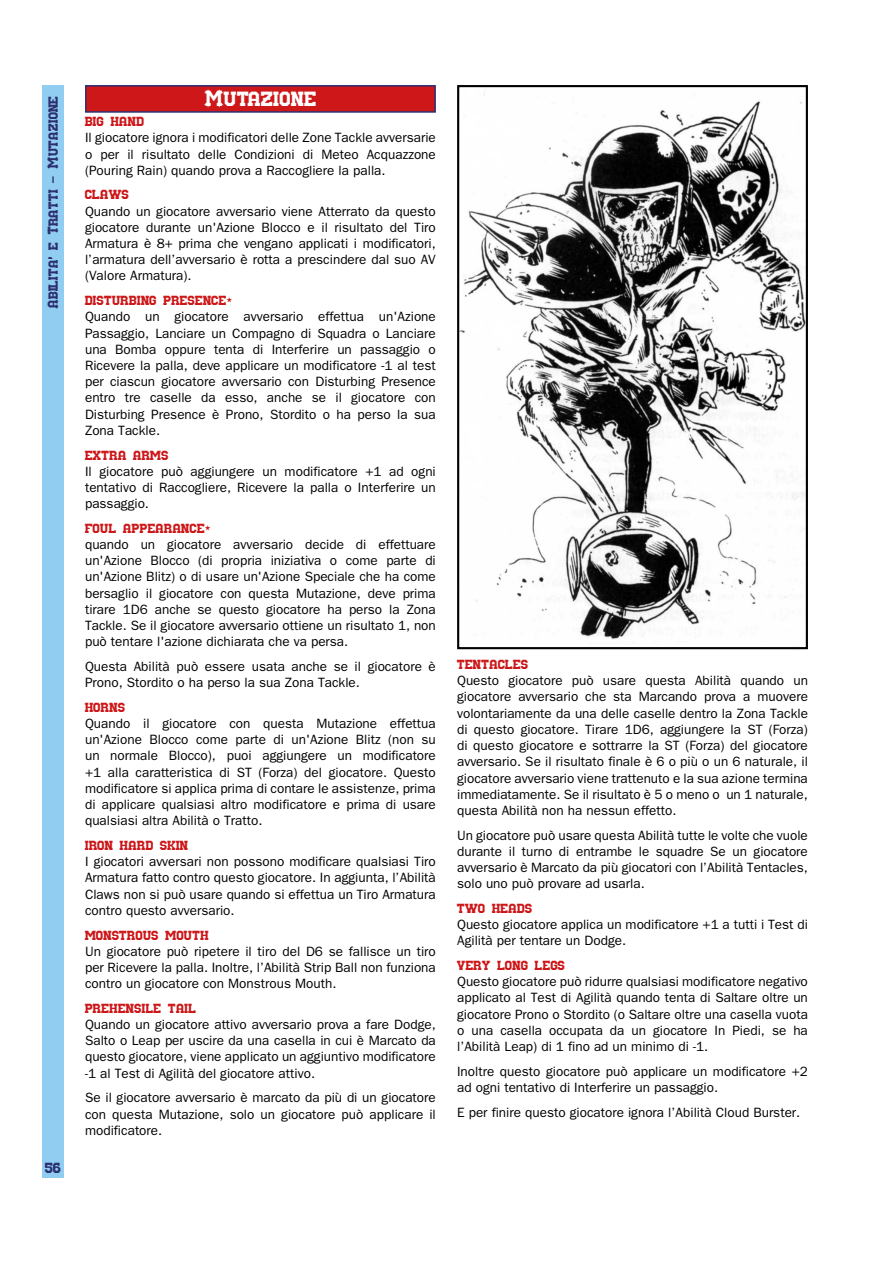
<style>
.page{position:relative;width:893px;height:1263px;background:#fff}
.page>*{position:absolute;margin:0;border:0;box-sizing:border-box;transform-origin:0 0}
.t1{font:21px "Nuffle";color:#fff}
.t2{font:15px "Nuffle";color:#2b2e6f}
.t3{font:13.5px/16.2px "Franklin Gothic";color:#000;text-align:justify}
.t4{font:13.5px "Nuffle";color:#cd1719}
.t5{font:13.5px "Nuffle";color:#2b2e6f}
</style>
<div class="page">
<div style="left:43px;top:85px;width:21px;height:1093px;background:#91cdf1"></div>
<div style="left:85px;top:85px;width:351px;height:28px;background:#cd1719;border:1px solid #2b2e6f"></div>
<img style="left:460px;top:93px;width:345px;height:547px">
<div style="left:457px;top:85px;width:351px;height:564px;border:2px solid #000"></div>
<p class="t5" style="left:43px;top:309px;width:215px;rotate:-90deg">Abilita' e Tratti - Mutazione</p>
<p class="t2" style="left:45px;top:1156px;width:18px">56</p>
<h1 class="t1" style="left:204px;top:83px;width:114px">Mutazione</h1>
<p class="t4" style="left:85px;top:112px;width:61px">big hand</p>
<p class="t3" style="left:85px;top:130px;width:352px">Il giocatore ignora i modificatori delle Zone Tackle avversarie o per il risultato delle Condizioni di Meteo Acquazzone (Pouring Rain) quando prova a Raccogliere la palla.</p>
<p class="t4" style="left:85px;top:185px;width:46px">claws</p>
<p class="t3" style="left:85px;top:203px;width:352px">Quando un giocatore avversario viene Atterrato da questo giocatore durante un'Azione Blocco e il risultato del Tiro Armatura è 8+ prima che vengano applicati i modificatori, l’armatura dell’avversario è rotta a prescindere dal suo AV (Valore Armatura).</p>
<p class="t4" style="left:85px;top:291px;width:149px">disturbing presence*</p>
<p class="t3" style="left:85px;top:309px;width:352px">Quando un giocatore avversario effettua un'Azione Passaggio, Lanciare un Compagno di Squadra o Lanciare una Bomba oppure tenta di Interferire un passaggio o Ricevere la palla, deve applicare un modificatore -1 al test per ciascun giocatore avversario con Disturbing Presence entro tre caselle da esso, anche se il giocatore con Disturbing Presence è Prono, Stordito o ha perso la sua Zona Tackle.</p>
<p class="t4" style="left:85px;top:445px;width:85px">extra arms</p>
<p class="t3" style="left:85px;top:463px;width:352px">Il giocatore può aggiungere un modificatore +1 ad ogni tentativo di Raccogliere, Ricevere la palla o Interferire un passaggio.</p>
<p class="t4" style="left:85px;top:518px;width:127px">foul appearance*</p>
<p class="t3" style="left:85px;top:536px;width:352px">quando un giocatore avversario decide di effettuare un'Azione Blocco (di propria iniziativa o come parte di un'Azione Blitz) o di usare un'Azione Speciale che ha come bersaglio il giocatore con questa Mutazione, deve prima tirare 1D6 anche se questo giocatore ha perso la Zona Tackle. Se il giocatore avversario ottiene un risultato 1, non può tentare l'azione dichiarata che va persa.</p>
<p class="t3" style="left:85px;top:658px;width:352px">Questa Abilità può essere usata anche se il giocatore è<br>Prono, Stordito o ha perso la sua Zona Tackle.</p>
<p class="t4" style="left:85px;top:697px;width:42px">horns</p>
<p class="t3" style="left:85px;top:715px;width:352px">Quando il giocatore con questa Mutazione effettua un'Azione Blocco come parte di un'Azione Blitz (non su un normale Blocco), puoi aggiungere un modificatore +1 alla caratteristica di ST (Forza) del giocatore. Questo modificatore si applica prima di contare le assistenze, prima di applicare qualsiasi altro modificatore e prima di usare qualsiasi altra Abilità o Tratto.</p>
<p class="t4" style="left:85px;top:835px;width:105px">iron hard skin</p>
<p class="t3" style="left:85px;top:853px;width:352px">I giocatori avversari non possono modificare qualsiasi Tiro Armatura fatto contro questo giocatore. In aggiunta, l’Abilità Claws non si può usare quando si effettua un Tiro Armatura contro questo avversario.</p>
<p class="t4" style="left:85px;top:925px;width:125px">monstrous mouth</p>
<p class="t3" style="left:85px;top:943px;width:352px">Un giocatore può ripetere il tiro del D6 se fallisce un tiro per Ricevere la palla. Inoltre, l’Abilità Strip Ball non funziona contro un giocatore con Monstrous Mouth.</p>
<p class="t4" style="left:85px;top:998px;width:113px">prehensile tail</p>
<p class="t3" style="left:85px;top:1016px;width:352px">Quando un giocatore attivo avversario prova a fare Dodge, Salto o Leap per uscire da una casella in cui è Marcato da questo giocatore, viene applicato un aggiuntivo modificatore -1 al Test di Agilità del giocatore attivo.</p>
<p class="t3" style="left:85px;top:1090px;width:352px">Se il giocatore avversario è marcato da più di un giocatore con questa Mutazione, solo un giocatore può applicare il modificatore.</p>
<p class="t4" style="left:457px;top:655px;width:73px">tentacles</p>
<p class="t3" style="left:457px;top:673px;width:352px">Questo giocatore può usare questa Abilità quando un giocatore avversario che sta Marcando prova a muovere volontariamente da una delle caselle dentro la Zona Tackle di questo giocatore. Tirare 1D6, aggiungere la ST (Forza) di questo giocatore e sottrarre la ST (Forza) del giocatore avversario. Se il risultato finale è 6 o più o un 6 naturale, il giocatore avversario viene trattenuto e la sua azione termina immediatamente. Se il risultato è 5 o meno o un 1 naturale, questa Abilità non ha nessun effetto.</p>
<p class="t3" style="left:457px;top:827px;width:352px">Un giocatore può usare questa Abilità tutte le volte che vuole durante il turno di entrambe le squadre Se un giocatore avversario è Marcato da più giocatori con l’Abilità Tentacles, solo uno può provare ad usarla.</p>
<p class="t4" style="left:457px;top:898px;width:77px">two heads</p>
<p class="t3" style="left:457px;top:916px;width:352px">Questo giocatore applica un modificatore +1 a tutti i Test di<br>Agilità per tentare un Dodge.</p>
<p class="t4" style="left:457px;top:955px;width:110px">very long legs</p>
<p class="t3" style="left:457px;top:974px;width:352px">Questo giocatore può ridurre qualsiasi modificatore negativo applicato al Test di Agilità quando tenta di Saltare oltre un giocatore Prono o Stordito (o Saltare oltre una casella vuota o una casella occupata da un giocatore In Piedi, se ha l’Abilità Leap) di 1 fino ad un minimo di -1.</p>
<p class="t3" style="left:457px;top:1063px;width:352px">Inoltre questo giocatore può applicare un modificatore +2 ad ogni tentativo di Interferire un passaggio.</p>
<p class="t3" style="left:457px;top:1104px;width:345px">E per finire questo giocatore ignora l’Abilità Cloud Burster.</p>
</div>
